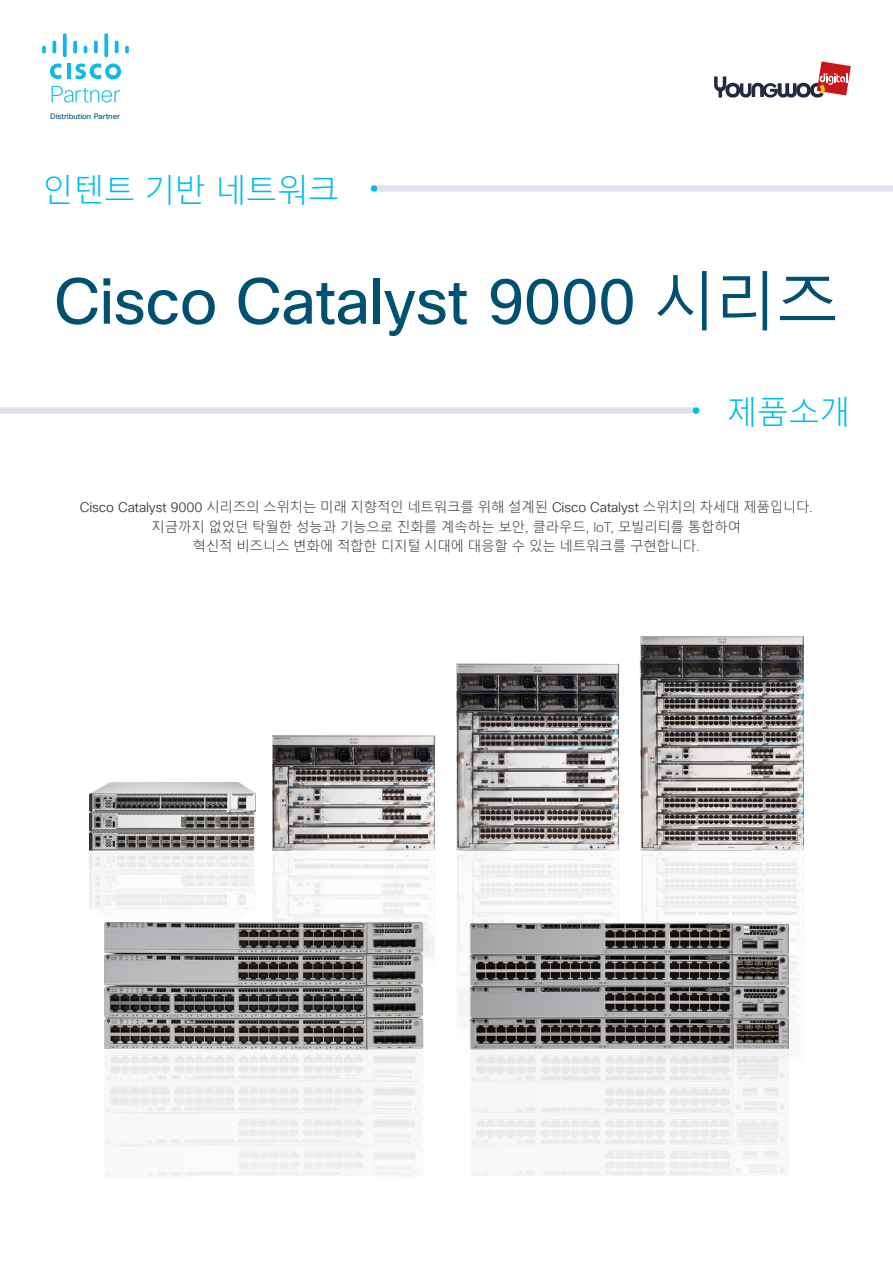
<style>
.page{position:relative;width:893px;height:1263px;background:#fff}
.page>*{position:absolute;margin:0;border:0;box-sizing:border-box;transform-origin:0 0}
.t1{font:63px "Cisco Sans TT";letter-spacing:-.005em;color:#005072}
.t2{font:300 31.5px "Malgun Gothic";letter-spacing:-.02em;color:#00bceb}
.t3{font:300 13.5px/19.5px "Malgun Gothic";letter-spacing:-.02em;color:#3a3a3d;text-align:center}
.t4{font:7.65px "Cisco Sans KOR";color:#015074}
.s1{font-family:"Malgun Gothic"}
.s2{font-family:"Cisco Sans TT Light";font-weight:400}
.s3{font-family:"Cisco Sans";font-weight:200}
</style>
<div class="page">
<div style="left:0;top:407px;width:696px;height:7px;background:#dfe2e9"></div>
<div style="left:693px;top:407px;width:6px;height:7px;background:#00bceb;border-radius:50%"></div>
<div style="left:374px;top:185px;width:519px;height:7px;background:#dfe2e9"></div>
<div style="left:371px;top:185px;width:6px;height:7px;background:#00bceb;border-radius:50%"></div>
<img style="left:89px;top:782px;width:166px;height:127px">
<img style="left:272px;top:636px;width:532px;height:411px">
<img style="left:104px;top:922px;width:319px;height:254px">
<img style="left:470px;top:923px;width:319px;height:253px">
<svg style="left:52px;top:86px;width:68px;height:17px"></svg>
<hr style="left:67px;top:64px;width:3px;height:15px;background:#0eb9e9">
<svg style="left:50px;top:63px;width:11px;height:16px"></svg>
<svg style="left:76px;top:63px;width:45px;height:17px"></svg>
<svg style="left:42px;top:45px;width:4px;height:9px"></svg>
<svg style="left:52px;top:40px;width:4px;height:14px"></svg>
<svg style="left:63px;top:33px;width:4px;height:24px"></svg>
<svg style="left:73px;top:40px;width:4px;height:14px"></svg>
<svg style="left:84px;top:46px;width:3px;height:7px"></svg>
<svg style="left:94px;top:40px;width:4px;height:14px"></svg>
<svg style="left:104px;top:33px;width:4px;height:24px"></svg>
<svg style="left:115px;top:40px;width:4px;height:14px"></svg>
<svg style="left:125px;top:45px;width:4px;height:9px"></svg>
<svg style="left:714px;top:61px;width:137px;height:37px"></svg>
<p class="t4" style="left:50px;top:111px;width:71px">Distribution Partner</p>
<h2 class="t2" style="left:42px;top:172px;width:299px">인텐트 기반 네트워크</h2>
<h1 class="t1" style="left:54px;top:261px;width:786px">Cisco Catalyst 9000 <span class="s1">시리즈</span></h1>
<h2 class="t2" style="left:726px;top:394px;width:126px">제품소개</h2>
<p class="t3" style="left:80px;top:498px;width:735px"><span class="s2">Cisco Catalyst 9000</span> 시리즈의 스위치는 미래 지향적인 네트워크를 위해 설계된 <span class="s2">Cisco Catalyst</span> 스위치의 차세대 제품입니다<span class="s3">. </span>지금까지 없었던 탁월한 성능과 기능으로 진화를 계속하는 보안<span class="s3">,</span> 클라우드<span class="s3">, IoT,</span> 모빌리티를 통합하여<br>혁신적 비즈니스 변화에 적합한 디지털 시대에 대응할 수 있는 네트워크를 구현합니다<span class="s3">.</span></p>
</div>
